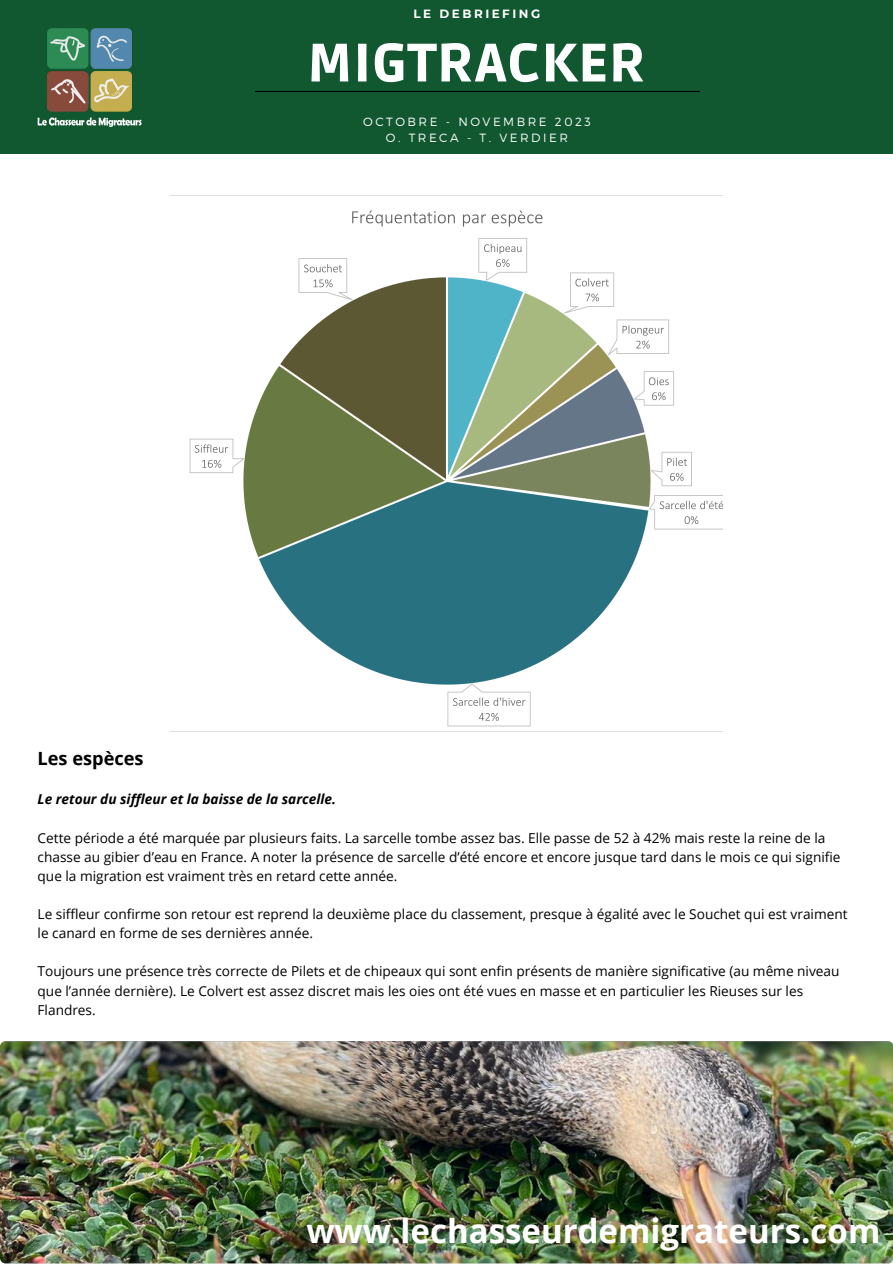
<style>
.page{position:relative;width:893px;height:1264px;background:#fff}
.page>*{position:absolute;margin:0;border:0;box-sizing:border-box;transform-origin:0 0}
.t1{font:900 53.7px "Ruda";letter-spacing:.02em;color:#fff}
.t2{font:700 33px "Open Sans";color:#fff}
.t3{font:700 18.15px "Open Sans";color:#000}
.t4{font:13.65px/19.2px "Open Sans";color:#000}
.t5{font:italic 700 13.65px "Open Sans";color:#000}
.t6{font:700 12px "Montserrat";letter-spacing:.21em;color:#fff}
.t7{font:300 11.85px "Montserrat";letter-spacing:.21em;color:#fff}
</style>
<div class="page">
<div style="left:0;top:0;width:892px;height:154px;background:#11572f"></div>
<img style="left:37px;top:28px;width:105px;height:99px">
<img style="left:0;top:1041px;width:892px;height:222px;border-radius:6px">
<hr style="left:255px;top:92px;width:444px;height:1px;background:#000">
<img style="left:171px;top:195px;width:551px;height:532px">
<p class="t6" style="left:413px;top:6px;width:128px">LE DEBRIEFING</p>
<p class="t1" style="left:307px;top:32px;width:340px">MIGTRACKER</p>
<p class="t7" style="left:363px;top:114px;width:229px">OCTOBRE - NOVEMBRE 2023</p>
<p class="t7" style="left:386px;top:130px;width:184px">O. TRECA - T. VERDIER</p>
<p class="t3" style="left:38px;top:745px;width:108px">Les espèces</p>
<p class="t5" style="left:38px;top:789px;width:300px">Le retour du siffleur et la baisse de la sarcelle.</p>
<p class="t4" style="left:38px;top:827px;width:804px">Cette période a été marquée par plusieurs faits. La sarcelle tombe assez bas. Elle passe de 52 à 42% mais reste la reine de la chasse au gibier d’eau en France. A noter la présence de sarcelle d’été encore et encore jusque tard dans le mois ce qui signifie que la migration est vraiment très en retard cette année.</p>
<p class="t4" style="left:38px;top:904px;width:811px">Le siffleur confirme son retour est reprend la deuxième place du classement, presque à égalité avec le Souchet qui est vraiment le canard en forme de ses dernières année.</p>
<p class="t4" style="left:38px;top:961px;width:803px">Toujours une présence très correcte de Pilets et de chipeaux qui sont enfin présents de manière significative (au même niveau que l’année dernière). Le Colvert est assez discret mais les oies ont été vues en masse et en particulier les Rieuses sur les<br>Flandres.</p>
<p class="t2" style="left:306px;top:1208px;width:575px">www.lechasseurdemigrateurs.com</p>
</div>
